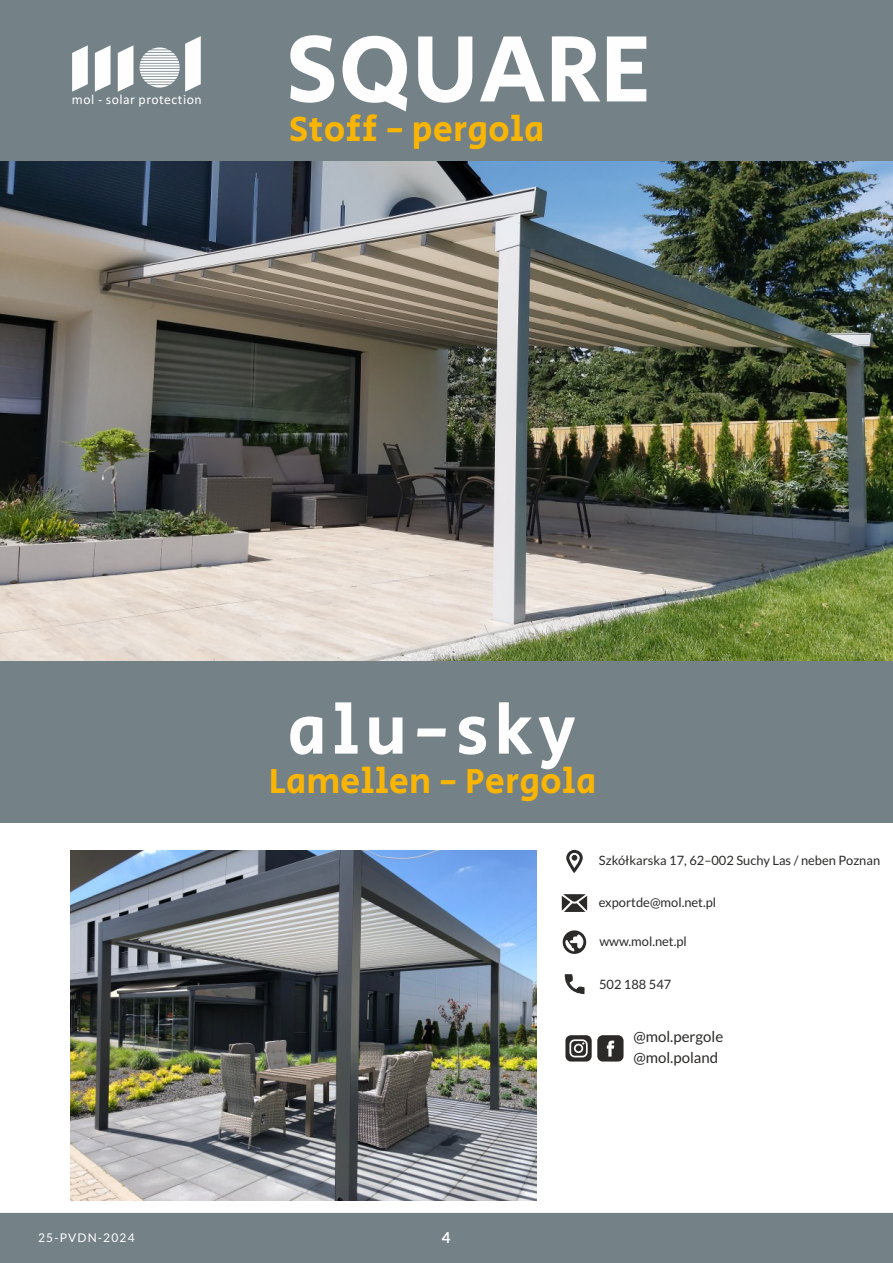
<style>
.page{position:relative;width:893px;height:1263px;background:#fff}
.page>*{position:absolute;margin:0;border:0;box-sizing:border-box;transform-origin:0 0}
.t1{font:97.5px "Secular One";color:#fefefe}
.t2{font:70.2px "Secular One";letter-spacing:.08em;color:#fefefe}
.t3{font:36px "Secular One";color:#f9b503}
.t4{font:15px/20.7px "Lato";color:#2b2a29}
.t5{font:700 15px "Lato";color:#fefefe}
.t6{font:13.8px "Calibri";letter-spacing:.035em;color:#fefefe}
.t7{font:12.9px "Lato";color:#2b2a29}
.t8{font:12px "Lato";letter-spacing:.095em;color:#fefefe}
</style>
<div class="page">
<img style="left:70px;top:851px;width:466px;height:349px">
<div style="left:0;top:0;width:893px;height:162px;background:#748187"></div>
<div style="left:0;top:1213px;width:893px;height:50px;background:#748187"></div>
<svg style="left:563px;top:930px;width:23px;height:24px"></svg>
<svg style="left:564px;top:935px;width:20px;height:16px"></svg>
<div style="left:566px;top:850px;width:17px;height:22px;border:3px solid #2b2a29;border-radius:7px"></div>
<svg style="left:572px;top:855px;width:5px;height:5px"></svg>
<svg style="left:562px;top:894px;width:25px;height:18px"></svg>
<img style="left:0;top:162px;width:893px;height:499px">
<div style="left:565px;top:1035px;width:27px;height:26px;background:#2b2a29;border-radius:6px"></div>
<div style="left:569px;top:1039px;width:19px;height:18px;border:2px solid #fff;border-radius:4px"></div>
<svg style="left:564px;top:974px;width:21px;height:88px"></svg>
<div style="left:597px;top:1035px;width:26px;height:26px;background:#2b2a29;border-radius:6px"></div>
<svg style="left:607px;top:1041px;width:7px;height:15px"></svg>
<div style="left:0;top:661px;width:893px;height:161px;background:#748187"></div>
<svg style="left:72px;top:45px;width:16px;height:47px"></svg>
<svg style="left:95px;top:45px;width:16px;height:47px"></svg>
<svg style="left:118px;top:45px;width:15px;height:47px"></svg>
<svg style="left:140px;top:36px;width:61px;height:56px"></svg>
<p class="t6" style="left:72px;top:93px;width:131px">mol - solar protection</p>
<h1 class="t1" style="left:286px;top:2px;width:367px">SQUARE</h1>
<h3 class="t3" style="left:289px;top:104px;width:256px">Stoff - pergola</h3>
<p class="t8" style="left:38px;top:1232px;width:98px">25-PVDN-2024</p>
<h2 class="t2" style="left:287px;top:682px;width:290px">alu-sky</h2>
<h3 class="t3" style="left:269px;top:756px;width:329px">Lamellen - Pergola</h3>
<p class="t7" style="left:599px;top:854px;width:283px">Szkółkarska 17, 62–002 Suchy Las / neben Poznan</p>
<p class="t7" style="left:599px;top:896px;width:119px">exportde@mol.net.pl</p>
<p class="t7" style="left:599px;top:935px;width:89px">www.mol.net.pl</p>
<p class="t7" style="left:599px;top:978px;width:74px">502 188 547</p>
<p class="t5" style="left:442px;top:1231px;width:10px">4</p>
<p class="t4" style="left:633px;top:1027px;width:91px">@mol.pergole @mol.poland</p>
</div>
